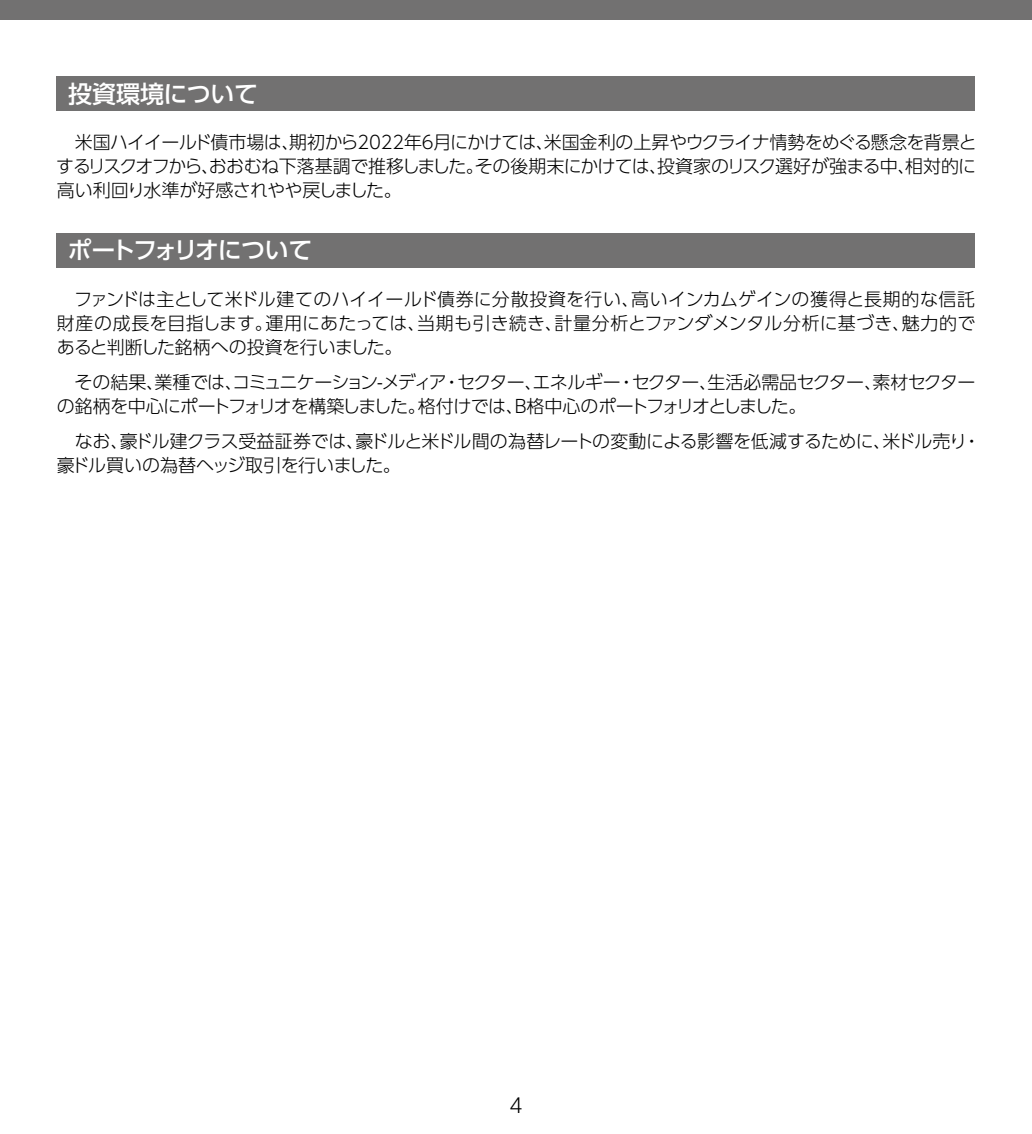
<style>
.page{position:relative;width:1032px;height:1134px;background:#fff}
.page>*{position:absolute;margin:0;border:0;box-sizing:border-box;transform-origin:0 0}
.t1{font:500 24px "UD Shin Go Pro";letter-spacing:-.075em;color:#fff}
.t2{font:500 24px "UD Shin Go Pro";letter-spacing:-.005em;color:#fff}
.t3{font:300 20px "UD Shin Go Pro";color:#000}
.t4{font:300 18px/24px "UD Shin Go Pro";letter-spacing:-.035em;color:#000;text-align:justify}
</style>
<div class="page">
<div style="left:0;top:0;width:1032px;height:20px;background:#727171"></div>
<div style="left:57px;top:77px;width:918px;height:34px;background:#727171"></div>
<div style="left:57px;top:233px;width:918px;height:34px;background:#727171"></div>
<h1 class="t2" style="left:68px;top:74px;width:192px">投資環境について</h1>
<p class="t4" style="left:56px;top:130px;width:922px">　米国ハイイールド債市場は、期初から2022年6月にかけては、米国金利の上昇やウクライナ情勢をめぐる懸念を背景とするリスクオフから、おおむね下落基調で推移しました。その後期末にかけては、投資家のリスク選好が強まる中、相対的に高い利回り水準が好感されやや戻しました。</p>
<h1 class="t1" style="left:68px;top:231px;width:247px">ポートフォリオについて</h1>
<p class="t4" style="left:57px;top:286px;width:920px">　ファンドは主として米ドル建てのハイイールド債券に分散投資を行い、高いインカムゲインの獲得と長期的な信託財産の成長を目指します。運用にあたっては、当期も引き続き、計量分析とファンダメンタル分析に基づき、魅力的であると判断した銘柄への投資を行いました。</p>
<p class="t4" style="left:57px;top:370px;width:920px">　その結果、業種では、コミュニケーション-メディア・セクター、エネルギー・セクター、生活必需品セクター、素材セクターの銘柄を中心にポートフォリオを構築しました。格付けでは、B格中心のポートフォリオとしました。</p>
<p class="t4" style="left:57px;top:429px;width:925px">　なお、豪ドル建クラス受益証券では、豪ドルと米ドル間の為替レートの変動による影響を低減するために、米ドル売り・豪ドル買いの為替ヘッジ取引を行いました。</p>
<p class="t3" style="left:509px;top:1089px;width:15px">4</p>
</div>
